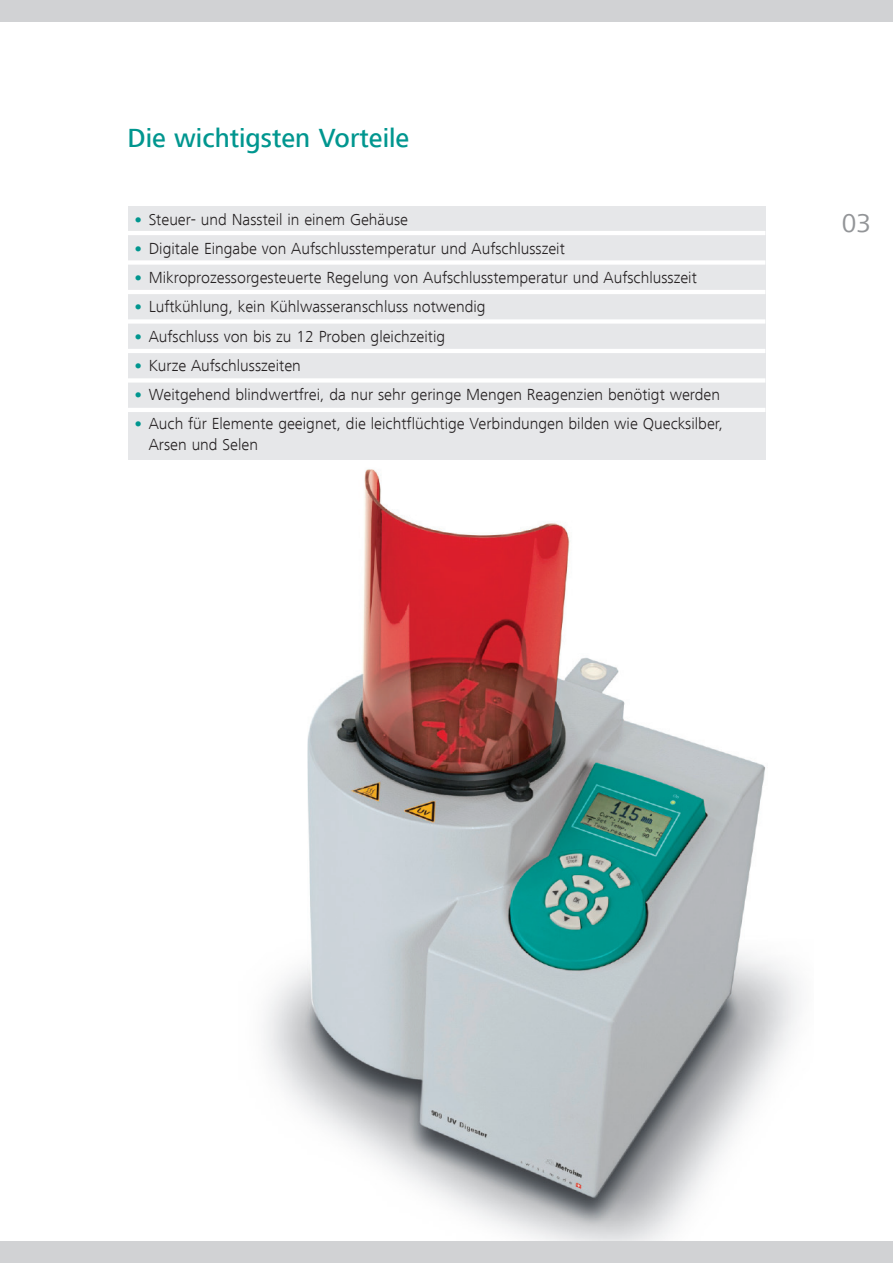
<style>
.page{position:relative;width:893px;height:1263px;background:#fff}
.page>*{position:absolute;margin:0;border:0;box-sizing:border-box;transform-origin:0 0}
.t1{font:500 27px "Frutiger Next LT";color:#00968f}
.t2{font:27px "Frutiger Next LT";color:#939598}
.t3{font:300 16.5px/20.2px "Frutiger Next LT";color:#231f20}
.s1{font-weight:800;color:#00968f}
</style>
<div class="page">
<img style="left:238px;top:469px;width:575px;height:773px">
<div style="left:0;top:1242px;width:893px;height:21px;background:#d1d2d4"></div>
<div style="left:0;top:0;width:893px;height:21px;background:#d1d2d4"></div>
<div style="left:128px;top:206px;width:637px;height:254px;background:#e6e7e9"></div>
<hr style="left:128px;top:231px;width:637px;height:4px;background:#fff">
<div style="left:128px;top:260px;width:637px;height:5px;background:#fff"></div>
<hr style="left:128px;top:290px;width:637px;height:4px;background:#fff">
<div style="left:128px;top:319px;width:637px;height:5px;background:#fff"></div>
<hr style="left:128px;top:349px;width:637px;height:4px;background:#fff">
<div style="left:128px;top:378px;width:637px;height:5px;background:#fff"></div>
<hr style="left:128px;top:408px;width:637px;height:4px;background:#fff">
<h1 class="t1" style="left:128px;top:123px;width:283px">Die wichtigsten Vorteile</h1>
<p class="t3" style="left:133px;top:209px;width:276px"><span class="s1">•</span> Steuer- und Nassteil in einem Gehäuse</p>
<p class="t3" style="left:133px;top:238px;width:433px"><span class="s1">•</span> Digitale Eingabe von Aufschlusstemperatur und Aufschlusszeit</p>
<p class="t3" style="left:133px;top:267px;width:565px"><span class="s1">•</span> Mikroprozessorgesteuerte Regelung von Aufschlusstemperatur und Aufschlusszeit</p>
<p class="t3" style="left:133px;top:297px;width:354px"><span class="s1">•</span> Luftkühlung, kein Kühlwasseranschluss notwendig</p>
<p class="t3" style="left:133px;top:326px;width:314px"><span class="s1">•</span> Aufschluss von bis zu 12 Proben gleichzeitig</p>
<p class="t3" style="left:133px;top:355px;width:169px"><span class="s1">•</span> Kurze Aufschlusszeiten</p>
<p class="t3" style="left:133px;top:384px;width:588px"><span class="s1">•</span> Weitgehend blindwertfrei, da nur sehr geringe Mengen Reagenzien benötigt werden</p>
<p class="t3" style="left:149px;top:414px;width:576px;text-indent:-16px"><span class="s1">•</span> Auch für Elemente geeignet, die leichtflüchtige Verbindungen bilden wie Quecksilber,<br>Arsen und Selen</p>
<h1 class="t2" style="left:842px;top:208px;width:31px">03</h1>
</div>
